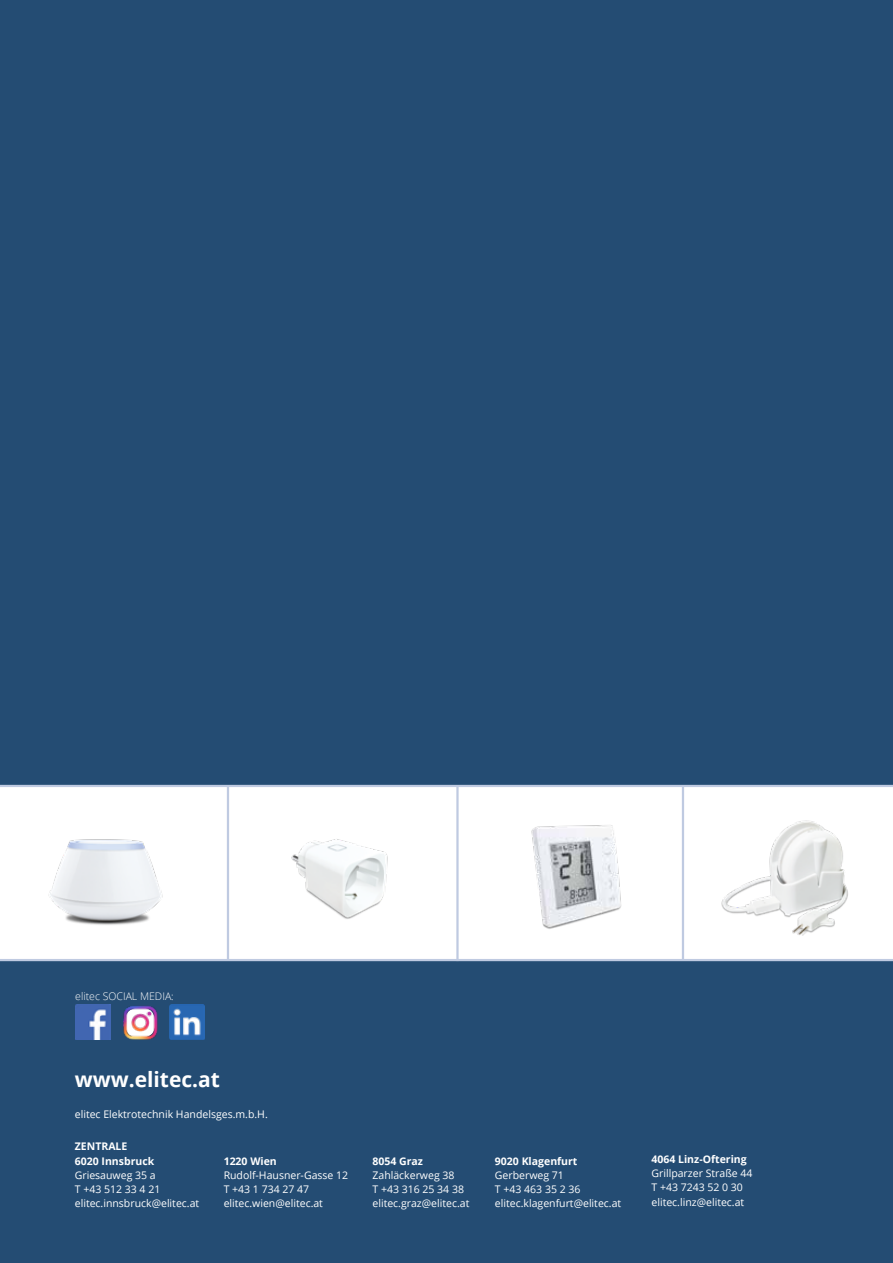
<style>
.page{position:relative;width:893px;height:1263px;background:#244c73}
.page>*{position:absolute;margin:0;border:0;box-sizing:border-box;transform-origin:0 0}
.t1{font:700 21px "Open Sans";color:#fff}
.t2{font:10.5px/14.2px "Open Sans";color:#fff}
.t3{font:700 10.5px/14.2px "Open Sans";color:#fff}
.t4{font:300 10.5px "Open Sans";color:#fff}
</style>
<div class="page">
<div style="left:0;top:787px;width:893px;height:172px;background:#fff"></div>
<hr style="left:227px;top:786px;width:2px;height:174px;background:#bfcae1">
<hr style="left:456px;top:787px;width:3px;height:174px;background:#bfcae1">
<hr style="left:682px;top:786px;width:2px;height:174px;background:#bfcae1">
<hr style="left:0;top:959px;width:893px;height:2px;background:#bfcae1">
<hr style="left:0;top:785px;width:893px;height:2px;background:#bfcae1">
<img style="left:48px;top:839px;width:115px;height:86px">
<img style="left:291px;top:839px;width:97px;height:80px">
<img style="left:531px;top:825px;width:91px;height:104px">
<img style="left:721px;top:820px;width:127px;height:116px">
<img style="left:123px;top:1006px;width:35px;height:34px">
<img style="left:75px;top:1004px;width:35px;height:35px">
<img style="left:170px;top:1004px;width:35px;height:36px">
<p class="t4" style="left:75px;top:989px;width:100px">elitec SOCIAL MEDIA:</p>
<h1 class="t1" style="left:75px;top:1064px;width:147px">www.elitec.at</h1>
<p class="t2" style="left:75px;top:1107px;width:194px">elitec Elektrotechnik Handelsges.m.b.H.</p>
<p class="t3" style="left:75px;top:1139px;width:81px">ZENTRALE<br>6020 Innsbruck</p>
<p class="t2" style="left:75px;top:1167px;width:126px">Griesauweg 35 a<br>T +43 512 33 4 21 elitec.innsbruck@elitec.at</p>
<p class="t3" style="left:224px;top:1153px;width:55px">1220 Wien</p>
<p class="t2" style="left:224px;top:1167px;width:126px">Rudolf-Hausner-Gasse 12<br>T +43 1 734 27 47 elitec.wien@elitec.at</p>
<p class="t3" style="left:372px;top:1153px;width:52px">8054 Graz</p>
<p class="t2" style="left:372px;top:1167px;width:98px">Zahläckerweg 38<br>T +43 316 25 34 38 elitec.graz@elitec.at</p>
<p class="t3" style="left:495px;top:1153px;width:84px">9020 Klagenfurt</p>
<p class="t2" style="left:495px;top:1167px;width:128px">Gerberweg 71<br>T +43 463 35 2 36 elitec.klagenfurt@elitec.at</p>
<p class="t3" style="left:651px;top:1151px;width:97px">4064 Linz-Oftering</p>
<p class="t2" style="left:651px;top:1166px;width:103px">Grillparzer Straße 44<br>T +43 7243 52 0 30 elitec.linz@elitec.at</p>
</div>
